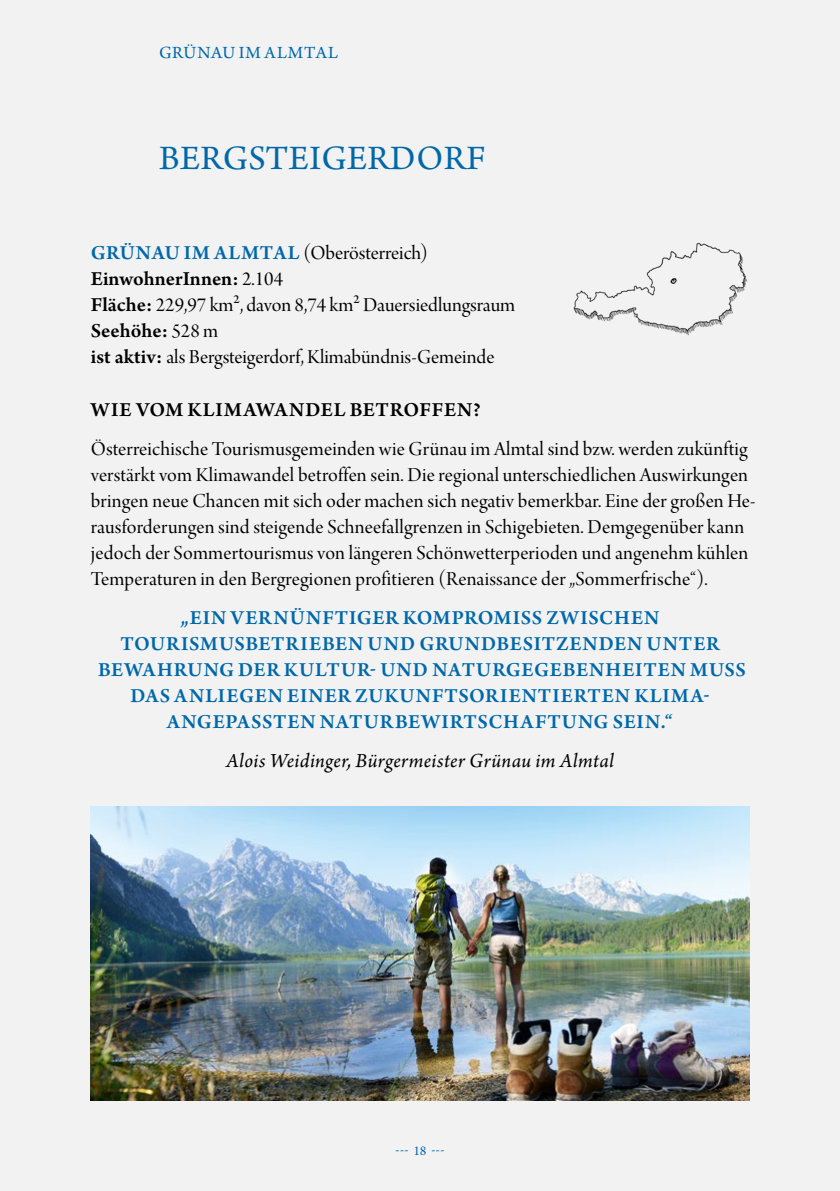
<style>
.page{position:relative;width:840px;height:1191px;background:#fff}
.page>*{position:absolute;margin:0;border:0;box-sizing:border-box;transform-origin:0 0}
.HL_blau_18_PT{font:36px "Arno Pro";letter-spacing:.01em;color:#0068aa}
.Copy_normal{font:21px/26px "Arno Pro Display";letter-spacing:.01em;color:#000}
.Zitat{font:600 21px/26px "Arno Pro";letter-spacing:.04em;color:#0068aa;text-align:center}
.Zitat_Quelle{font:italic 21px "Arno Pro";letter-spacing:.02em;color:#000}
.SHL_normal{font:600 21px "Arno Pro";letter-spacing:.005em;color:#000}
.SHL_Stadtnamen{font:21px "Arno Pro Display";letter-spacing:-.005em;color:#000}
.SHL_normal-2{font:600 21px "Arno Pro";letter-spacing:.04em;color:#000}
.t1{font:18px "Arno Pro";letter-spacing:.045em;color:#0068aa}
.t2{font:14px "Arno Pro";color:#0068aa}
.s1{font-family:"Arno Pro";font-weight:600;color:#0068aa}
.s2{font-family:"Arno Pro Display";font-weight:400}
.s3{font-family:"Arno Pro";font-weight:600}
</style>
<div class="page">
<div style="left:0;top:0;width:839px;height:1191px;background:#f2f2f2"></div>
<img style="left:573px;top:243px;width:175px;height:93px">
<img style="left:91px;top:806px;width:657px;height:294px">
<p class="t1" style="left:159px;top:42px;width:180px">GRÜNAU IM ALMTAL</p>
<h1 class="HL_blau_18_PT" style="left:159px;top:137px;width:328px">BERGSTEIGERDORF</h1>
<h2 class="SHL_Stadtnamen" style="left:91px;top:241px;width:338px"><span class="s1">GRÜNAU IM ALMTAL</span> (Oberösterreich)</h2>
<p class="SHL_normal" style="left:91px;top:267px;width:194px">EinwohnerInnen: <span class="s2">2.104</span></p>
<p class="Copy_normal" style="left:91px;top:293px;width:426px"><span class="s3">Fläche:</span> 229,97 km², davon 8,74 km² Dauersiedlungsraum</p>
<p class="SHL_normal" style="left:91px;top:319px;width:129px">Seehöhe: <span class="s2">528 m</span></p>
<p class="Copy_normal" style="left:91px;top:345px;width:405px"><span class="s3">ist aktiv:</span> als Bergsteigerdorf, Klimabündnis-Gemeinde</p>
<h3 class="SHL_normal-2" style="left:91px;top:397px;width:391px">WIE VOM KLIMAWANDEL BETROFFEN?</h3>
<p class="Copy_normal" style="left:91px;top:437px;width:666px">Österreichische Tourismusgemeinden wie Grünau im Almtal sind bzw. werden zukünftig verstärkt vom Klimawandel betroffen sein. Die regional unterschiedlichen Auswirkungen bringen neue Chancen mit sich oder machen sich negativ bemerkbar. Eine der großen He&shy;rausforderungen sind steigende Schneefallgrenzen in Schigebieten. Demgegenüber kann jedoch der Sommertourismus von längeren Schönwetterperioden und angenehm kühlen Temperaturen in den Bergregionen profitieren (Renaissance der „Sommerfrische“).</p>
<p class="Zitat" style="left:98px;top:605px;width:649px">„EIN VERNÜNFTIGER KOMPROMISS ZWISCHEN TOURISMUSBETRIEBEN UND GRUNDBESITZENDEN UNTER BEWAHRUNG DER KULTUR- UND NATURGEGEBENHEITEN MUSS DAS ANLIEGEN EINER ZUKUNFTSORIENTIERTEN KLIMA-ANGEPASSTEN NATURBEWIRTSCHAFTUNG SEIN.“</p>
<p class="Zitat_Quelle" style="left:226px;top:748px;width:389px">Alois Weidinger, Bürgermeister Grünau im Almtal</p>
<p class="t2" style="left:395px;top:1142px;width:50px">--- 18 ---</p>
</div>
